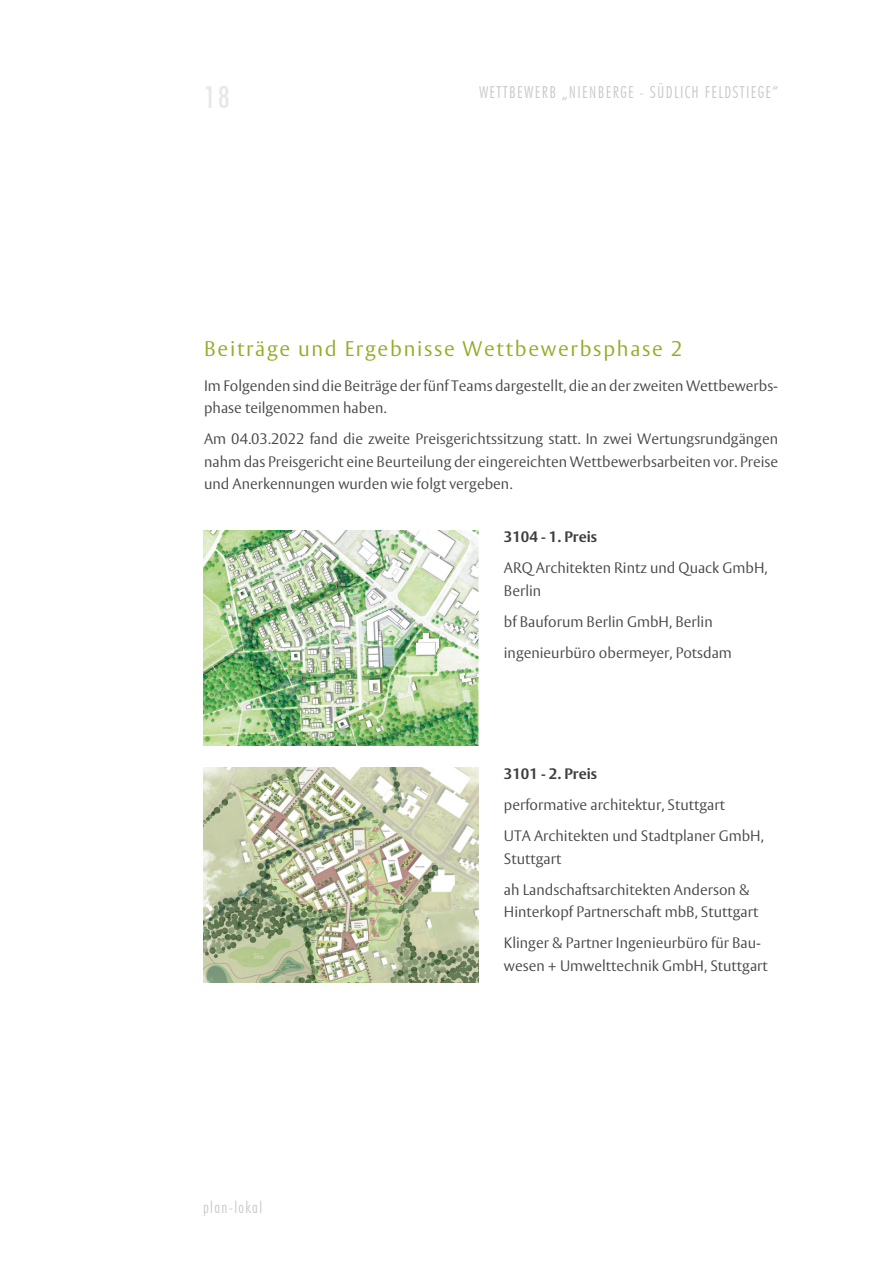
<style>
.page{position:relative;width:893px;height:1263px;background:#fff}
.page>*{position:absolute;margin:0;border:0;box-sizing:border-box;transform-origin:0 0}
.t1{font:500 condensed 30px "Futura BT";color:#e6e7e9}
.Überschrift_Ebene_2{font:300 21px "Vesta Pro";letter-spacing:.08em;color:#97aa28}
.t2{font:300 condensed 16.5px "Futura BT";letter-spacing:.08em;color:#c7c8ca}
.Verfasser_links{font:300 15px/22.5px "Vesta Pro";color:#464748}
.Fließtext{font:300 15px/22.5px "Vesta Pro";color:#464748}
.Verfasser_links_fett{font:700 15px "Vesta Pro";color:#3e3e3f}
</style>
<div class="page">
<img style="left:204px;top:767px;width:274px;height:215px">
<img style="left:204px;top:530px;width:274px;height:215px">
<h1 class="t1" style="left:204px;top:79px;width:27px">18</h1>
<p class="t2" style="left:479px;top:82px;width:301px">WETTBEWERB „NIENBERGE - SÜDLICH FELDSTIEGE“</p>
<h2 class="Überschrift_Ebene_2" style="left:204px;top:336px;width:480px">Beiträge und Ergebnisse Wettbewerbsphase 2</h2>
<p class="Fließtext" style="left:204px;top:374px;width:576px">Im Folgenden sind die Beiträge der fünf Teams dargestellt, die an der zweiten Wettbewerbs&shy;phase teilgenommen haben.</p>
<p class="Fließtext" style="left:204px;top:427px;width:576px;text-align:justify">Am 04.03.2022 fand die zweite Preisgerichtssitzung statt. In zwei Wertungsrundgängen nahm das Preisgericht eine Beurteilung der eingereichten Wettbewerbsarbeiten vor. Preise und Anerkennungen wurden wie folgt vergeben.</p>
<p class="Verfasser_links_fett" style="left:504px;top:528px;width:95px">3104 - 1. Preis</p>
<p class="Verfasser_links" style="left:504px;top:556px;width:265px">ARQ Architekten Rintz und Quack GmbH,<br>Berlin</p>
<p class="Verfasser_links" style="left:504px;top:610px;width:210px">bf Bauforum Berlin GmbH, Berlin</p>
<p class="Verfasser_links" style="left:504px;top:641px;width:230px">ingenieurbüro obermeyer, Potsdam</p>
<p class="t2" style="left:203px;top:1197px;width:61px">plan-lokal</p>
<p class="Verfasser_links_fett" style="left:504px;top:764px;width:95px">3101 - 2. Preis</p>
<p class="Verfasser_links" style="left:504px;top:793px;width:223px">performative architektur, Stuttgart</p>
<p class="Verfasser_links" style="left:504px;top:824px;width:261px">UTA Architekten und Stadtplaner GmbH,<br>Stuttgart</p>
<p class="Verfasser_links" style="left:504px;top:878px;width:256px">ah Landschaftsarchitekten Anderson &amp;<br>Hinterkopf Partnerschaft mbB, Stuttgart</p>
<p class="Verfasser_links" style="left:504px;top:931px;width:265px">Klinger &amp; Partner Ingenieurbüro für Bau&shy;wesen + Umwelttechnik GmbH, Stuttgart</p>
</div>
